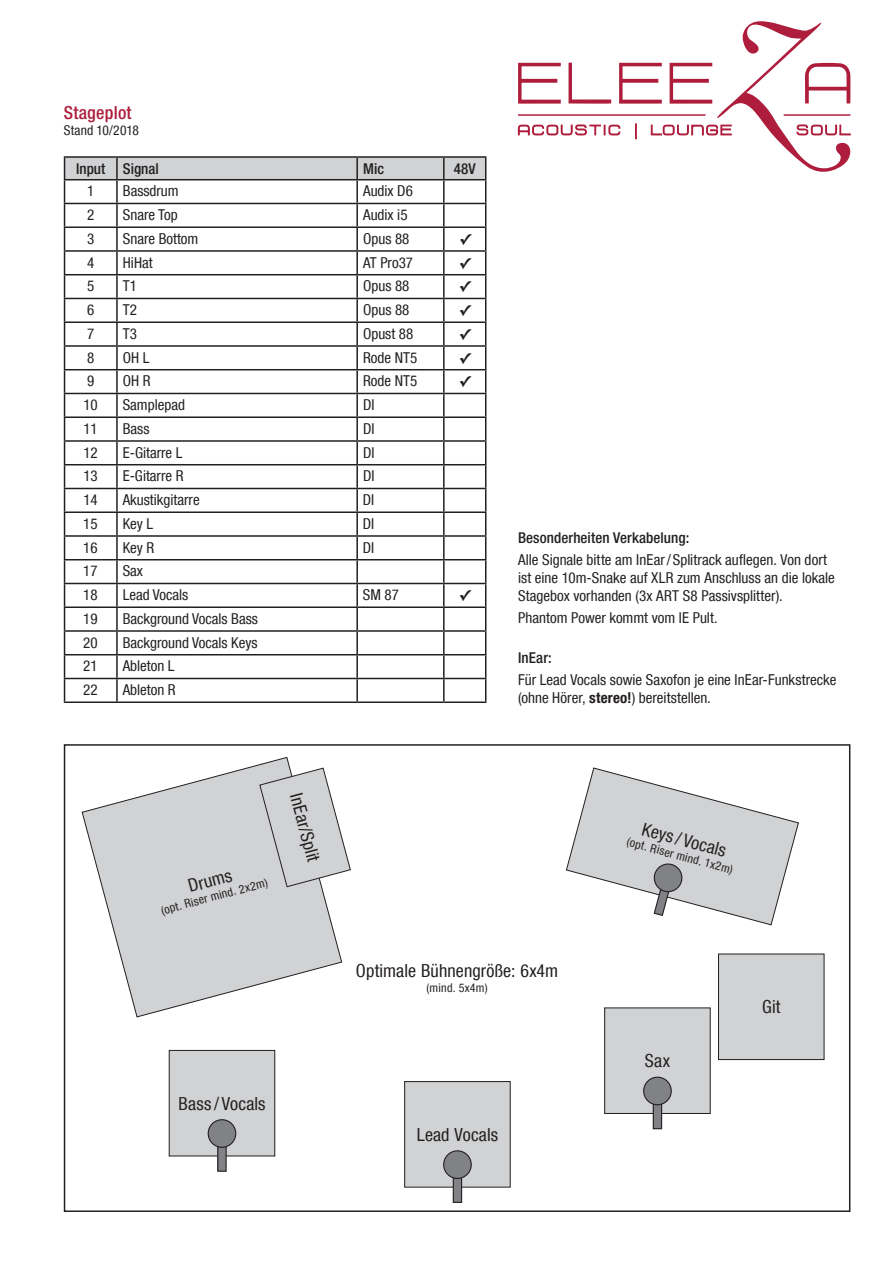
<style>
.page{position:relative;width:893px;height:1263px;background:#fff}
.page>*{position:absolute;margin:0;border:0;box-sizing:border-box;transform-origin:0 0}
.t1{font:condensed 18px "Helvetica Neue LT Com";letter-spacing:.01em;color:#231f20}
.t2{font:500 condensed 18px "Helvetica Neue LT Com";letter-spacing:.015em;color:#ae1e3c}
.t3{font:condensed 15px/18px "Helvetica Neue LT Com";color:#231f20}
.t4{font:500 condensed 15px "Helvetica Neue LT Com";letter-spacing:.005em;color:#231f20}
.t5{font:700 15px "Lucida Grande";color:#231f20}
.t6{font:condensed 13.5px "Helvetica Neue LT Com";letter-spacing:.005em;color:#231f20}
.t7{font:condensed 12px "Helvetica Neue LT Com";letter-spacing:.02em;color:#231f20}
.s1{font-weight:700}
</style>
<div class="page">
<div style="left:64px;top:744px;width:786px;height:468px;border:2px solid #231f20"></div>
<svg style="left:518px;top:21px;width:333px;height:151px"></svg>
<hr style="left:518px;top:114px;width:187px;height:2px;background:#ae1e3c">
<hr style="left:784px;top:114px;width:66px;height:2px;background:#ae1e3c">
<hr style="left:64px;top:156px;width:53px;height:2px;background:#231f20">
<hr style="left:117px;top:156px;width:240px;height:2px;background:#231f20">
<hr style="left:357px;top:156px;width:87px;height:2px;background:#231f20">
<hr style="left:444px;top:156px;width:42px;height:2px;background:#231f20">
<svg style="left:64px;top:157px;width:422px;height:544px"></svg>
<hr style="left:64px;top:701px;width:53px;height:2px;background:#231f20">
<hr style="left:117px;top:701px;width:240px;height:2px;background:#231f20">
<hr style="left:357px;top:701px;width:87px;height:2px;background:#231f20">
<hr style="left:444px;top:701px;width:42px;height:2px;background:#231f20">
<svg style="left:81px;top:757px;width:262px;height:261px"></svg>
<svg style="left:259px;top:767px;width:92px;height:120px"></svg>
<svg style="left:566px;top:767px;width:233px;height:159px"></svg>
<div style="left:405px;top:1081px;width:105px;height:106px;background:#d1d2d4"></div>
<div style="left:404px;top:1081px;width:107px;height:106px;border:1px solid #231f20"></div>
<div style="left:453px;top:1175px;width:9px;height:27px;background:#808285"></div>
<div style="left:453px;top:1175px;width:9px;height:28px;border:1px solid #231f20"></div>
<div style="left:444px;top:1151px;width:27px;height:27px;background:#808285;border-radius:50%"></div>
<div style="left:443px;top:1150px;width:29px;height:29px;border:1px solid #231f20;border-radius:50%"></div>
<div style="left:605px;top:1008px;width:105px;height:105px;background:#d1d2d4"></div>
<div style="left:604px;top:1007px;width:107px;height:107px;border:1px solid #231f20"></div>
<div style="left:653px;top:1102px;width:9px;height:27px;background:#808285"></div>
<div style="left:653px;top:1101px;width:9px;height:28px;border:1px solid #231f20"></div>
<div style="left:644px;top:1077px;width:27px;height:28px;background:#808285;border-radius:50%"></div>
<div style="left:643px;top:1076px;width:29px;height:29px;border:1px solid #231f20;border-radius:50%"></div>
<div style="left:169px;top:1050px;width:106px;height:106px;background:#d1d2d4"></div>
<div style="left:169px;top:1050px;width:106px;height:106px;border:1px solid #231f20"></div>
<div style="left:218px;top:1144px;width:8px;height:27px;background:#808285"></div>
<div style="left:217px;top:1144px;width:10px;height:28px;border:1px solid #231f20"></div>
<div style="left:208px;top:1120px;width:28px;height:27px;background:#808285;border-radius:50%"></div>
<div style="left:208px;top:1119px;width:28px;height:29px;border:1px solid #231f20;border-radius:50%"></div>
<div style="left:718px;top:954px;width:106px;height:105px;background:#d1d2d4"></div>
<div style="left:718px;top:954px;width:106px;height:106px;border:1px solid #231f20"></div>
<p class="t2" style="left:64px;top:102px;width:69px">Stageplot</p>
<p class="t6" style="left:64px;top:123px;width:77px">Stand 10/2018</p>
<p class="t4" style="left:76px;top:159px;width:84px">Input Signal</p>
<p class="t4" style="left:363px;top:159px;width:22px">Mic</p>
<p class="t4" style="left:454px;top:159px;width:23px">48V</p>
<p class="t3" style="left:87px;top:182px;width:9px">1</p>
<p class="t3" style="left:123px;top:182px;width:57px">Bassdrum</p>
<p class="t3" style="left:363px;top:182px;width:51px">Audix D6</p>
<p class="t3" style="left:87px;top:206px;width:9px">2</p>
<p class="t3" style="left:123px;top:206px;width:56px">Snare Top</p>
<p class="t3" style="left:363px;top:206px;width:46px">Audix i5</p>
<p class="t3" style="left:87px;top:229px;width:9px">3</p>
<p class="t3" style="left:123px;top:229px;width:77px">Snare Bottom</p>
<p class="t3" style="left:363px;top:229px;width:48px">Opus 88</p>
<p class="t5" style="left:459px;top:227px;width:13px">✓</p>
<p class="t3" style="left:87px;top:253px;width:9px">4</p>
<p class="t3" style="left:123px;top:253px;width:31px">HiHat</p>
<p class="t3" style="left:363px;top:253px;width:51px">AT Pro37</p>
<p class="t5" style="left:459px;top:251px;width:13px">✓</p>
<p class="t3" style="left:87px;top:277px;width:9px">5</p>
<p class="t3" style="left:123px;top:277px;width:16px">T1</p>
<p class="t3" style="left:363px;top:277px;width:48px">Opus 88</p>
<p class="t5" style="left:459px;top:275px;width:13px">✓</p>
<p class="t3" style="left:87px;top:301px;width:9px">6</p>
<p class="t3" style="left:123px;top:301px;width:16px">T2</p>
<p class="t3" style="left:363px;top:301px;width:48px">Opus 88</p>
<p class="t5" style="left:459px;top:299px;width:13px">✓</p>
<p class="t3" style="left:87px;top:324px;width:9px">7</p>
<p class="t3" style="left:123px;top:324px;width:16px">T3</p>
<p class="t3" style="left:363px;top:324px;width:52px">Opust 88</p>
<p class="t5" style="left:459px;top:322px;width:13px">✓</p>
<p class="t3" style="left:87px;top:348px;width:9px">8</p>
<p class="t3" style="left:123px;top:348px;width:28px">OH L</p>
<p class="t3" style="left:363px;top:348px;width:56px">Rode NT5</p>
<p class="t5" style="left:459px;top:346px;width:13px">✓</p>
<p class="t3" style="left:87px;top:372px;width:9px">9</p>
<p class="t3" style="left:123px;top:372px;width:29px">OH R</p>
<p class="t3" style="left:363px;top:372px;width:56px">Rode NT5</p>
<p class="t5" style="left:459px;top:370px;width:13px">✓</p>
<p class="t3" style="left:83px;top:396px;width:16px">10</p>
<p class="t3" style="left:123px;top:396px;width:64px">Samplepad</p>
<p class="t3" style="left:363px;top:396px;width:13px">DI</p>
<p class="t3" style="left:83px;top:419px;width:16px">11</p>
<p class="t3" style="left:123px;top:419px;width:28px">Bass</p>
<p class="t3" style="left:363px;top:419px;width:13px">DI</p>
<p class="t3" style="left:83px;top:443px;width:16px">12</p>
<p class="t3" style="left:123px;top:443px;width:61px">E-Gitarre L</p>
<p class="t3" style="left:363px;top:443px;width:13px">DI</p>
<p class="t3" style="left:83px;top:467px;width:16px">13</p>
<p class="t3" style="left:123px;top:467px;width:62px">E-Gitarre R</p>
<p class="t3" style="left:363px;top:467px;width:13px">DI</p>
<p class="t3" style="left:83px;top:491px;width:16px">14</p>
<p class="t3" style="left:123px;top:491px;width:78px">Akustikgitarre</p>
<p class="t3" style="left:363px;top:491px;width:13px">DI</p>
<p class="t3" style="left:83px;top:514px;width:16px">15</p>
<p class="t3" style="left:123px;top:514px;width:32px">Key L</p>
<p class="t3" style="left:363px;top:514px;width:13px">DI</p>
<p class="t3" style="left:83px;top:538px;width:16px">16</p>
<p class="t3" style="left:123px;top:538px;width:33px">Key R</p>
<p class="t3" style="left:363px;top:538px;width:13px">DI</p>
<p class="t3" style="left:83px;top:562px;width:16px">17</p>
<p class="t3" style="left:123px;top:562px;width:22px">Sax</p>
<p class="t3" style="left:83px;top:586px;width:16px">18</p>
<p class="t3" style="left:123px;top:586px;width:67px">Lead Vocals</p>
<p class="t3" style="left:363px;top:586px;width:38px">SM 87</p>
<p class="t5" style="left:459px;top:584px;width:13px">✓</p>
<p class="t3" style="left:83px;top:609px;width:16px">19</p>
<p class="t3" style="left:123px;top:609px;width:137px">Background Vocals Bass</p>
<p class="t3" style="left:83px;top:633px;width:16px">20</p>
<p class="t3" style="left:123px;top:633px;width:136px">Background Vocals Keys</p>
<p class="t3" style="left:83px;top:657px;width:16px">21</p>
<p class="t3" style="left:123px;top:657px;width:53px">Ableton L</p>
<p class="t3" style="left:83px;top:681px;width:16px">22</p>
<p class="t3" style="left:123px;top:681px;width:55px">Ableton R</p>
<p class="t1" style="left:186px;top:876px;width:46px;rotate:-15deg">Drums</p>
<p class="t7" style="left:159px;top:903px;width:111px;rotate:-15deg">(opt. Riser mind. 2x2m)</p>
<p class="t1" style="left:306px;top:791px;width:71px;rotate:75deg">InEar/Split</p>
<p class="t4" style="left:518px;top:529px;width:173px">Besonderheiten Verkabelung:</p>
<p class="t3" style="left:518px;top:551px;width:318px">Alle Signale bitte am InEar/Splitrack auflegen. Von dort ist eine 10m-Snake auf XLR zum Anschluss an die lokale<br>Stagebox vorhanden (3x ART S8 Passivsplitter).</p>
<p class="t3" style="left:518px;top:609px;width:201px">Phantom Power kommt vom IE Pult.</p>
<p class="t4" style="left:518px;top:648px;width:35px">InEar:</p>
<p class="t3" style="left:518px;top:670px;width:320px">Für Lead Vocals sowie Saxofon je eine InEar-Funkstrecke (ohne Hörer, <span class="s1">stereo!</span>) bereitstellen.</p>
<p class="t1" style="left:645px;top:818px;width:88px;rotate:15deg">Keys/ Vocals</p>
<p class="t7" style="left:629px;top:834px;width:111px;rotate:15deg">(opt. Riser mind. 1x2m)</p>
<p class="t1" style="left:178px;top:1093px;width:89px">Bass / Vocals</p>
<p class="t1" style="left:356px;top:960px;width:204px">Optimale Bühnengröße: 6x4m</p>
<p class="t7" style="left:427px;top:980px;width:62px">(mind. 5x4m)</p>
<p class="t1" style="left:417px;top:1124px;width:83px">Lead Vocals</p>
<p class="t1" style="left:645px;top:1050px;width:27px">Sax</p>
<p class="t1" style="left:762px;top:996px;width:20px">Git</p>
</div>
